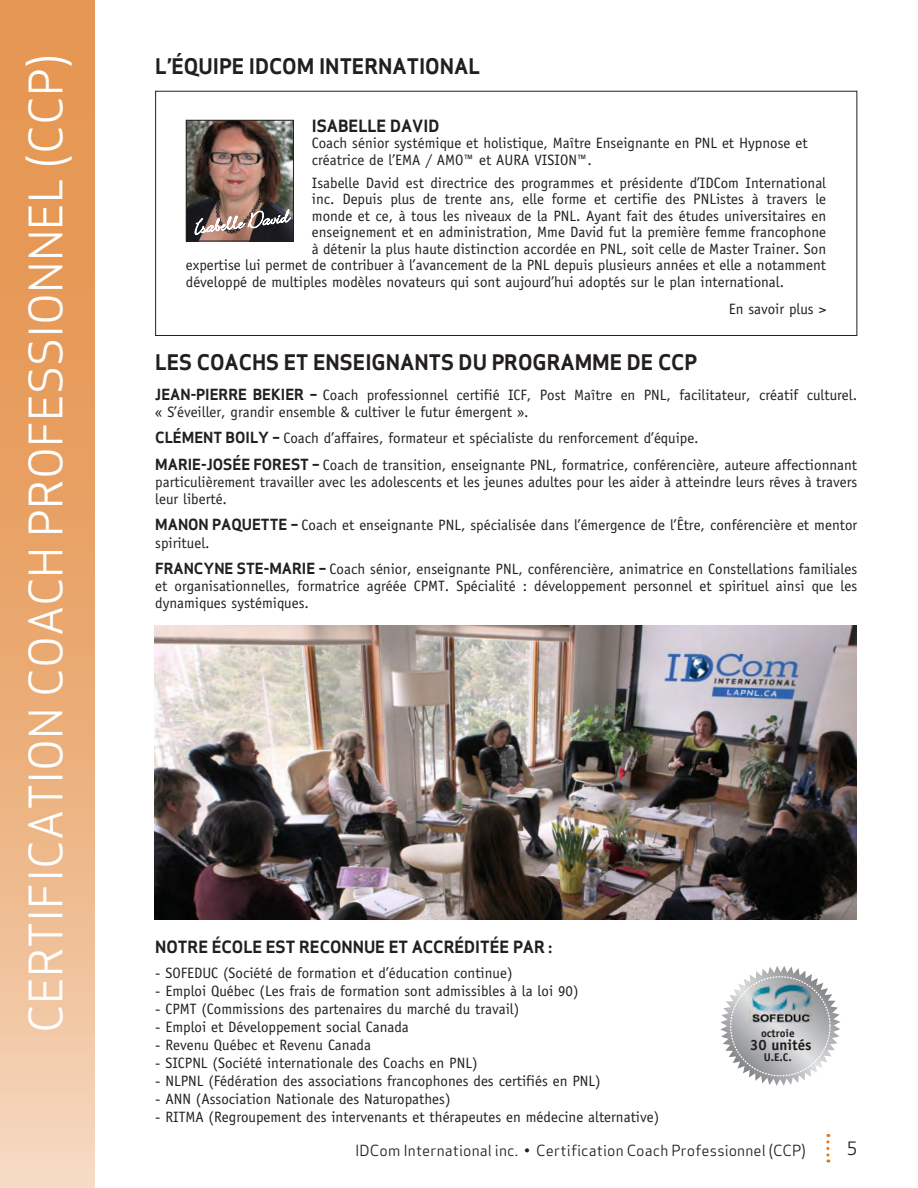
<style>
.page{position:relative;width:918px;height:1188px;background:#fff}
.page>*{position:absolute;margin:0;border:0;box-sizing:border-box;transform-origin:0 0}
.t1{font:45px "Apex Sans";color:#fff}
.t2{font:700 21px "Apex Sans";color:#231f20}
.t3{font:18px "Apex Sans";color:#231f20}
.t4{font:700 16.5px "Apex Sans";color:#231f20}
.t5{font:15px/17.2px "Officina Sans";color:#231f20}
.t6{font:15px "Apex Sans";letter-spacing:.01em;color:#231f20}
.t7{font:700 15px "Officina Sans";color:#231f20}
.t8{font:700 11.25px "Officina Sans";color:#231f20}
.s1{font-family:"Apex Sans";font-weight:700}
</style>
<div class="page">
<div style="left:155px;top:91px;width:702px;height:245px;border:1px solid #231f20"></div>
<svg style="left:826px;top:1134px;width:3px;height:28px"></svg>
<img style="left:188px;top:122px;width:104px;height:117px">
<div style="left:186px;top:120px;width:108px;height:121px;border:1px solid #231f20"></div>
<svg style="left:195px;top:209px;width:96px;height:32px;background:#7b6965"></svg>
<img style="left:154px;top:626px;width:702px;height:293px">
<svg style="left:0;top:0;width:94px;height:1188px;background:#eaac76"></svg>
<svg style="left:720px;top:966px;width:120px;height:120px"></svg>
<svg style="left:748px;top:978px;width:64px;height:58px"></svg>
<img style="left:750px;top:985px;width:62px;height:38px">
<p class="t1" style="left:9px;top:1033px;width:980px;rotate:-90deg">CERTIFICATION COACH PROFESSIONNEL (CCP)</p>
<p class="t2" style="left:155px;top:53px;width:326px">L’ÉQUIPE IDCOM INTERNATIONAL</p>
<p class="t4" style="left:312px;top:115px;width:129px">ISABELLE DAVID</p>
<p class="t5" style="left:312px;top:135px;width:497px;line-height:16.5px">Coach sénior systémique et holistique, Maître Enseignante en PNL et Hypnose et créatrice de l’EMA / AMO™ et AURA VISION™.</p>
<p class="t5" style="left:312px;top:174px;width:516px">Isabelle David est directrice des programmes et présidente d’IDCom International</p>
<p class="t5" style="left:312px;top:191px;width:516px">inc. Depuis plus de trente ans, elle forme et certifie des PNListes à travers le</p>
<p class="t5" style="left:312px;top:207px;width:516px">monde et ce, à tous les niveaux de la PNL. Ayant fait des études universitaires en</p>
<p class="t5" style="left:312px;top:224px;width:516px">enseignement et en administration, Mme David fut la première femme francophone</p>
<p class="t5" style="left:312px;top:240px;width:516px">à détenir la plus haute distinction accordée en PNL, soit celle de Master Trainer. Son</p>
<p class="t5" style="left:186px;top:257px;width:642px">expertise lui permet de contribuer à l’avancement de la PNL depuis plusieurs années et elle a notamment</p>
<p class="t5" style="left:186px;top:273px;width:600px">développé de multiples modèles novateurs qui sont aujourd’hui adoptés sur le plan international.</p>
<p class="t5" style="left:729px;top:300px;width:99px">En savoir plus &gt;</p>
<p class="t2" style="left:155px;top:348px;width:543px">LES COACHS ET ENSEIGNANTS DU PROGRAMME DE CCP</p>
<p class="t5" style="left:155px;top:386px;width:703px"><span class="s1">JEAN-PIERRE BEKIER –</span> Coach professionnel certifié ICF, Post Maître en PNL, facilitateur, créatif culturel. « S’éveiller, grandir ensemble &amp; cultiver le futur émergent ».</p>
<p class="t5" style="left:155px;top:430px;width:545px"><span class="s1">CLÉMENT BOILY –</span> Coach d’affaires, formateur et spécialiste du renforcement d’équipe.</p>
<p class="t5" style="left:155px;top:456px;width:704px;text-align:justify"><span class="s1">MARIE-JOSÉE FOREST –</span> Coach de transition, enseignante PNL, formatrice, conférencière, auteure affectionnant particulièrement travailler avec les adolescents et les jeunes adultes pour les aider à atteindre leurs rêves à travers leur liberté.</p>
<p class="t5" style="left:155px;top:517px;width:704px"><span class="s1">MANON PAQUETTE –</span> Coach et enseignante PNL, spécialisée dans l’émergence de l’Être, conférencière et mentor spirituel.</p>
<p class="t5" style="left:155px;top:560px;width:704px;text-align:justify"><span class="s1">FRANCYNE STE-MARIE –</span> Coach sénior, enseignante PNL, conférencière, animatrice en Constellations familiales et organisationnelles, formatrice agréée CPMT. Spécialité : développement personnel et spirituel ainsi que les dynamiques systémiques.</p>
<p class="t4" style="left:155px;top:936px;width:398px">NOTRE ÉCOLE EST RECONNUE ET ACCRÉDITÉE PAR :</p>
<p class="t5" style="left:155px;top:964px;width:359px">- SOFEDUC (Société de formation et d’éducation continue)</p>
<p class="t5" style="left:155px;top:982px;width:425px">- Emploi Québec (Les frais de formation sont admissibles à la loi 90)</p>
<p class="t5" style="left:155px;top:1000px;width:366px">- CPMT (Commissions des partenaires du marché du travail)</p>
<p class="t5" style="left:155px;top:1018px;width:255px">- Emploi et Développement social Canada</p>
<p class="t5" style="left:155px;top:1036px;width:217px">- Revenu Québec et Revenu Canada</p>
<p class="t5" style="left:155px;top:1054px;width:324px">- SICPNL (Société internationale des Coachs en PNL)</p>
<p class="t5" style="left:155px;top:1072px;width:447px">- NLPNL (Fédération des associations francophones des certifiés en PNL)</p>
<p class="t5" style="left:155px;top:1090px;width:297px">- ANN (Association Nationale des Naturopathes)</p>
<p class="t5" style="left:155px;top:1108px;width:506px">- RITMA (Regroupement des intervenants et thérapeutes en médecine alternative)</p>
<p class="t8" style="left:761px;top:1026px;width:35px">octroie</p>
<p class="t7" style="left:750px;top:1035px;width:63px">30 unités</p>
<p class="t8" style="left:764px;top:1050px;width:30px">U.E.C.</p>
<p class="t6" style="left:355px;top:1138px;width:452px">IDCom International inc. • Certification Coach Professionnel (CCP)</p>
<p class="t3" style="left:847px;top:1133px;width:12px">5</p>
</div>
